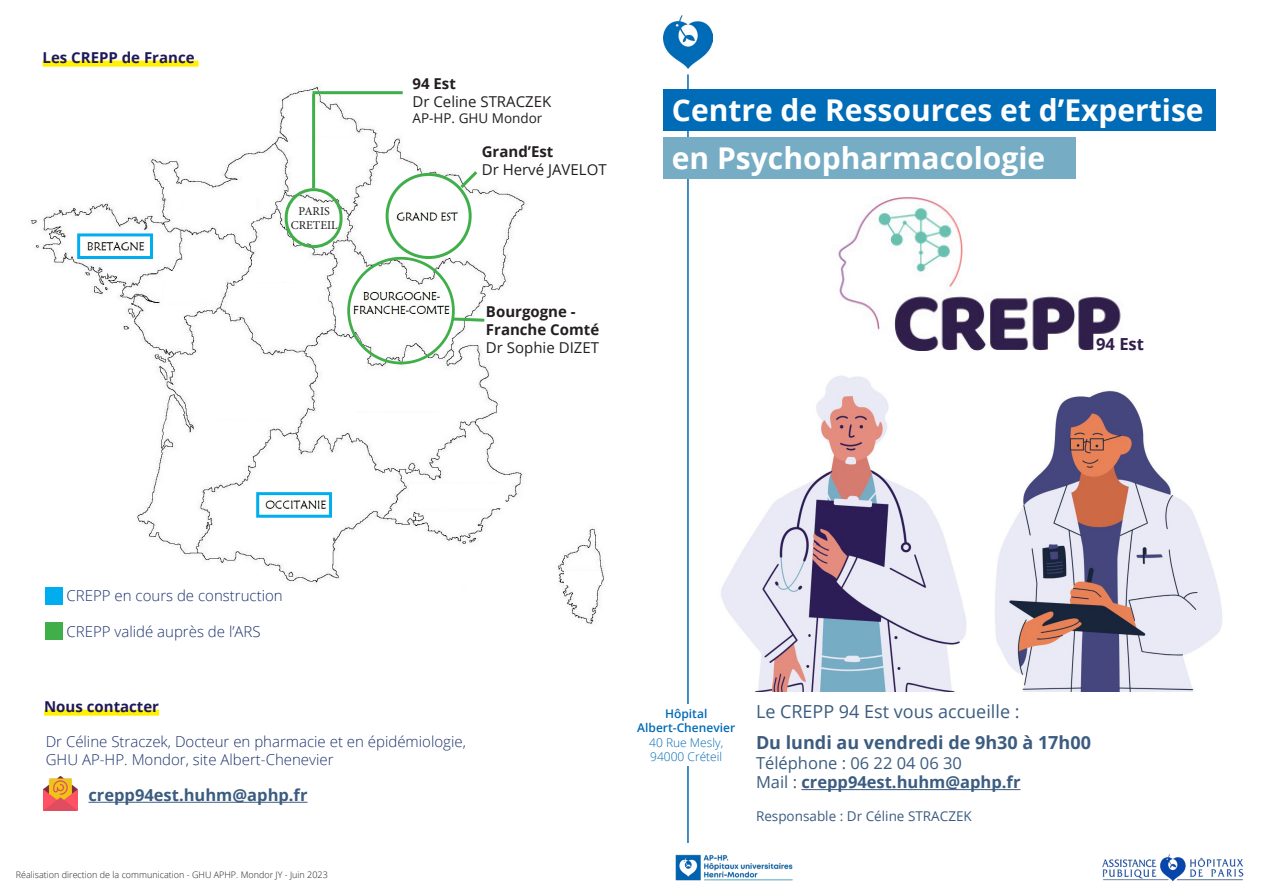
<style>
.page{position:relative;width:1263px;height:893px;background:#fff}
.page>*{position:absolute;margin:0;border:0;box-sizing:border-box;transform-origin:0 0}
.t1{font:700 30px/48px "Open Sans";color:#fff}
.t2{font:700 18px "Open Sans";color:#3b5c80}
.t3{font:18px "Open Sans";color:#3b5c80}
.t4{font:700 16.65px "Open Sans";color:#301f4b}
.t5{font:700 16.5px "Open Sans";color:#3b5c80}
.t6{font:16.5px "Open Sans";color:#3b5c80}
.t7{font:300 15px/18px "Open Sans";color:#1d326f}
.t8{font:15px "Open Sans";color:#231f20}
.t9{font:700 15px/18px "Open Sans";color:#231f20}
.t10{font:700 15px "Open Sans";color:#1f1956}
.t11{font:13.5px "Open Sans";color:#3b5c80}
.t12{font:13.5px "Open Sans";color:#231f20}
.t13{font:600 12px "Open Sans";color:#006bb6}
.t14{font:300 12px "Open Sans";color:#006bb6}
.t15{font:12px "Minion Pro";color:#231f20}
.t16{font:300 9px "Open Sans";color:#231f20}
.s1{font-weight:400}
</style>
<div class="page">
<img style="left:838px;top:197px;width:283px;height:153px">
<img style="left:721px;top:375px;width:501px;height:316px">
<hr style="left:687px;top:74px;width:2px;height:769px;background:#006bb6">
<div style="left:663px;top:89px;width:553px;height:42px;background:#006bb6"></div>
<div style="left:663px;top:137px;width:413px;height:42px;background:#76acc4"></div>
<img style="left:663px;top:16px;width:49px;height:52px">
<div style="left:630px;top:704px;width:112px;height:62px;background:#fff"></div>
<img style="left:1102px;top:854px;width:142px;height:28px">
<img style="left:675px;top:854px;width:118px;height:27px">
<div style="left:43px;top:61px;width:155px;height:6px;background:#fff101"></div>
<img style="left:31px;top:86px;width:573px;height:551px">
<div style="left:371px;top:571px;width:83px;height:33px;background:#fff"></div>
<div style="left:409px;top:485px;width:96px;height:23px;background:#fff"></div>
<div style="left:564px;top:571px;width:37px;height:13px;background:#fff"></div>
<div style="left:350px;top:383px;width:95px;height:28px;background:#fff"></div>
<div style="left:198px;top:388px;width:95px;height:29px;background:#fff"></div>
<div style="left:237px;top:283px;width:80px;height:30px;background:#fff"></div>
<div style="left:293px;top:138px;width:73px;height:30px;background:#fff"></div>
<div style="left:183px;top:191px;width:73px;height:30px;background:#fff"></div>
<div style="left:164px;top:271px;width:56px;height:30px;background:#fff"></div>
<div style="left:386px;top:173px;width:86px;height:86px;border:3px solid #40ae49;border-radius:50%"></div>
<div style="left:347px;top:257px;width:108px;height:107px;border:3px solid #40ae49;border-radius:50%"></div>
<svg style="left:457px;top:168px;width:23px;height:23px"></svg>
<svg style="left:450px;top:316px;width:37px;height:7px"></svg>
<div style="left:77px;top:233px;width:76px;height:26px;border:3px solid #00aeef"></div>
<div style="left:256px;top:492px;width:76px;height:26px;border:3px solid #00aeef"></div>
<div style="left:289px;top:206px;width:50px;height:30px;background:#fff"></div>
<div style="left:285px;top:188px;width:57px;height:60px;border:3px solid #40ae49;border-radius:27px"></div>
<div style="left:46px;top:587px;width:17px;height:17px;background:#00aeef"></div>
<div style="left:46px;top:622px;width:17px;height:17px;background:#40ae49"></div>
<hr style="left:312px;top:94px;width:3px;height:94px;background:#40ae49">
<hr style="left:313px;top:91px;width:90px;height:3px;background:#40ae49">
<div style="left:44px;top:710px;width:115px;height:6px;background:#fff101"></div>
<img style="left:43px;top:776px;width:34px;height:34px">
<hr style="left:88px;top:802px;width:220px;height:1px;background:#3b5c80">
<hr style="left:801px;top:789px;width:219px;height:1px;background:#3b5c80">
<p class="t10" style="left:43px;top:46px;width:154px">Les CREPP de France</p>
<p class="t15" style="left:299px;top:203px;width:33px">PARIS</p>
<p class="t15" style="left:291px;top:218px;width:48px">CRETEIL</p>
<p class="t9" style="left:412px;top:74px;width:45px">94 Est</p>
<p class="t8" style="left:412px;top:91px;width:140px">Dr Celine STRACZEK</p>
<p class="t12" style="left:412px;top:109px;width:131px">AP-HP. GHU Mondor</p>
<p class="t9" style="left:482px;top:142px;width:73px">Grand’Est</p>
<p class="t8" style="left:482px;top:159px;width:126px">Dr Hervé JAVELOT</p>
<p class="t9" style="left:486px;top:302px;width:115px">Bourgogne -<br>Franche Comté</p>
<p class="t8" style="left:486px;top:337px;width:115px">Dr Sophie DIZET</p>
<p class="t1" style="left:672px;top:85px;width:533px">Centre de Ressources et d’Expertise en Psychopharmacologie</p>
<p class="t4" style="left:1096px;top:333px;width:49px">94 Est</p>
<p class="t7" style="left:67px;top:586px;width:218px">CREPP en cours de construction</p>
<p class="t7" style="left:67px;top:622px;width:196px">CREPP validé auprès de l’ARS</p>
<p class="t10" style="left:44px;top:695px;width:117px">Nous contacter</p>
<p class="t7" style="left:46px;top:732px;width:422px">Dr Céline Straczek, Docteur en pharmacie et en épidémiologie,<br>GHU AP-HP. Mondor, site Albert-Chenevier</p>
<p class="t5" style="left:88px;top:783px;width:221px">crepp94est.huhm@aphp.fr</p>
<p class="t16" style="left:16px;top:869px;width:314px">Réalisation direction de la communication - GHU APHP. Mondor JY - Juin 2023</p>
<p class="t13" style="left:665px;top:705px;width:44px">Hôpital</p>
<p class="t13" style="left:637px;top:720px;width:99px">Albert-Chenevier</p>
<p class="t14" style="left:649px;top:734px;width:76px">40 Rue Mesly,</p>
<p class="t14" style="left:650px;top:748px;width:74px">94000 Créteil</p>
<p class="t3" style="left:756px;top:699px;width:265px">Le CREPP 94 Est vous accueille :</p>
<p class="t2" style="left:756px;top:729px;width:336px">Du lundi au vendredi de 9h30 à 17h00</p>
<p class="t6" style="left:756px;top:751px;width:207px">Téléphone : 06 22 04 06 30</p>
<p class="t5" style="left:756px;top:771px;width:266px"><span class="s1">Mail :</span> crepp94est.huhm@aphp.fr</p>
<p class="t11" style="left:756px;top:807px;width:217px">Responsable : Dr Céline STRACZEK</p>
</div>
